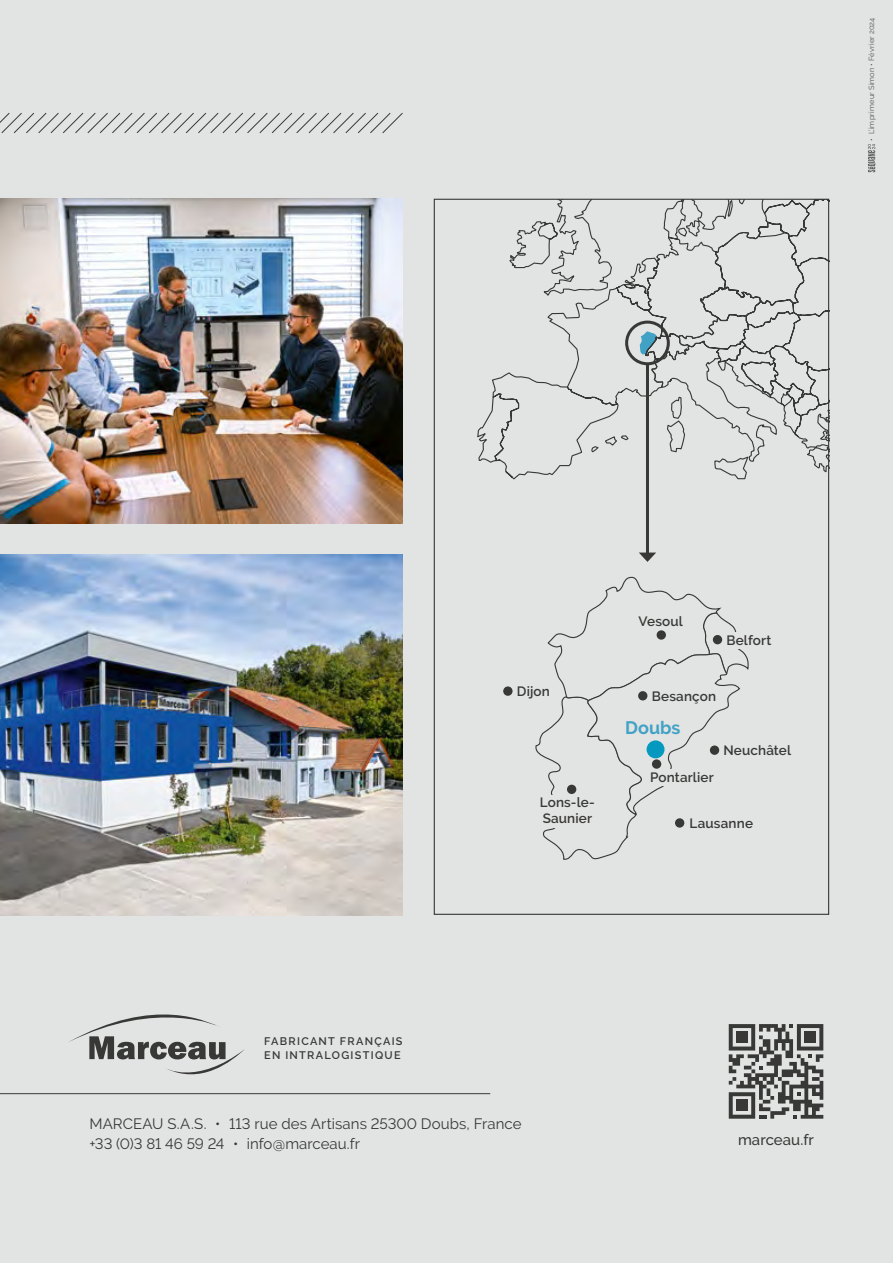
<style>
.page{position:relative;width:893px;height:1263px;background:#e2e3e3}
.page>*{position:absolute;margin:0;border:0;box-sizing:border-box;transform-origin:0 0}
.t1{font:700 18px "Raleway";color:#41a2c6}
.t2{font:15px/19.5px "Raleway";letter-spacing:.005em;color:#383937}
.t3{font:500 15px "Raleway";color:#383937}
.t4{font:600 13.5px/16.2px "Raleway";letter-spacing:.01em;color:#383937}
.t5{font:600 10.95px/14.5px "Raleway";letter-spacing:.115em;color:#383937}
.t6{font:7.5px "Raleway";letter-spacing:.025em;color:#555756}
</style>
<div class="page">
<svg style="left:805px;top:201px;width:22px;height:272px"></svg>
<svg style="left:477px;top:201px;width:328px;height:279px"></svg>
<svg style="left:69px;top:1014px;width:176px;height:61px"></svg>
<img style="left:0;top:554px;width:403px;height:361px">
<img style="left:0;top:199px;width:403px;height:324px">
<div style="left:625px;top:321px;width:45px;height:44px;border:3px solid #383937;border-radius:50%"></div>
<hr style="left:646px;top:364px;width:3px;height:191px;background:#383937">
<svg style="left:639px;top:552px;width:17px;height:10px"></svg>
<svg style="left:535px;top:576px;width:214px;height:284px"></svg>
<div style="left:647px;top:740px;width:17px;height:18px;background:#0599c0;border-radius:50%"></div>
<div style="left:649px;top:770px;width:46px;height:16px;background:#e2e3e3"></div>
<div style="left:531px;top:795px;width:45px;height:32px;background:#e2e3e3"></div>
<div style="left:725px;top:632px;width:45px;height:16px;background:#e2e3e3"></div>
<div style="left:638px;top:691px;width:9px;height:9px;background:#383937;border-radius:50%"></div>
<div style="left:652px;top:759px;width:9px;height:10px;background:#383937;border-radius:50%"></div>
<div style="left:713px;top:635px;width:9px;height:9px;background:#383937;border-radius:50%"></div>
<div style="left:657px;top:630px;width:9px;height:10px;background:#383937;border-radius:50%"></div>
<div style="left:567px;top:785px;width:9px;height:9px;background:#383937;border-radius:50%"></div>
<svg style="left:503px;top:686px;width:10px;height:10px"></svg>
<div style="left:710px;top:745px;width:9px;height:10px;background:#383937;border-radius:50%"></div>
<div style="left:675px;top:818px;width:9px;height:10px;background:#383937;border-radius:50%"></div>
<hr style="left:0;top:1093px;width:490px;height:1px;background:#383937">
<svg style="left:729px;top:1024px;width:94px;height:95px"></svg>
<div style="left:736px;top:1032px;width:12px;height:11px;background:#383937"></div>
<div style="left:804px;top:1032px;width:12px;height:11px;background:#383937"></div>
<div style="left:736px;top:1100px;width:12px;height:11px;background:#383937"></div>
<svg style="left:0;top:112px;width:403px;height:21px"></svg>
<svg style="left:868px;top:144px;width:8px;height:28px"></svg>
<p class="t6" style="left:867px;top:141px;width:125px;rotate:-90deg">• L’imprimeur Simon • Février 2024</p>
<p class="t4" style="left:517px;top:683px;width:35px">Dijon</p>
<p class="t4" style="left:540px;top:794px;width:57px">Lons-le-<br>Saunier</p>
<p class="t4" style="left:639px;top:613px;width:46px">Vesoul</p>
<p class="t4" style="left:726px;top:632px;width:46px">Belfort</p>
<p class="t4" style="left:652px;top:689px;width:66px">Besançon</p>
<p class="t1" style="left:625px;top:717px;width:57px">Doubs</p>
<p class="t4" style="left:723px;top:743px;width:69px">Neuchâtel</p>
<p class="t4" style="left:650px;top:770px;width:65px">Pontarlier</p>
<p class="t4" style="left:690px;top:815px;width:65px">Lausanne</p>
<p class="t5" style="left:264px;top:1033px;width:140px">FABRICANT FRANÇAIS<br>EN INTRALOGISTIQUE</p>
<p class="t2" style="left:90px;top:1114px;width:433px">MARCEAU S.A.S. • 113 rue des Artisans 25300 Doubs, France +33 (0)3 81 46 59 24 • info@marceau.fr</p>
<p class="t3" style="left:738px;top:1130px;width:78px">marceau.fr</p>
</div>
